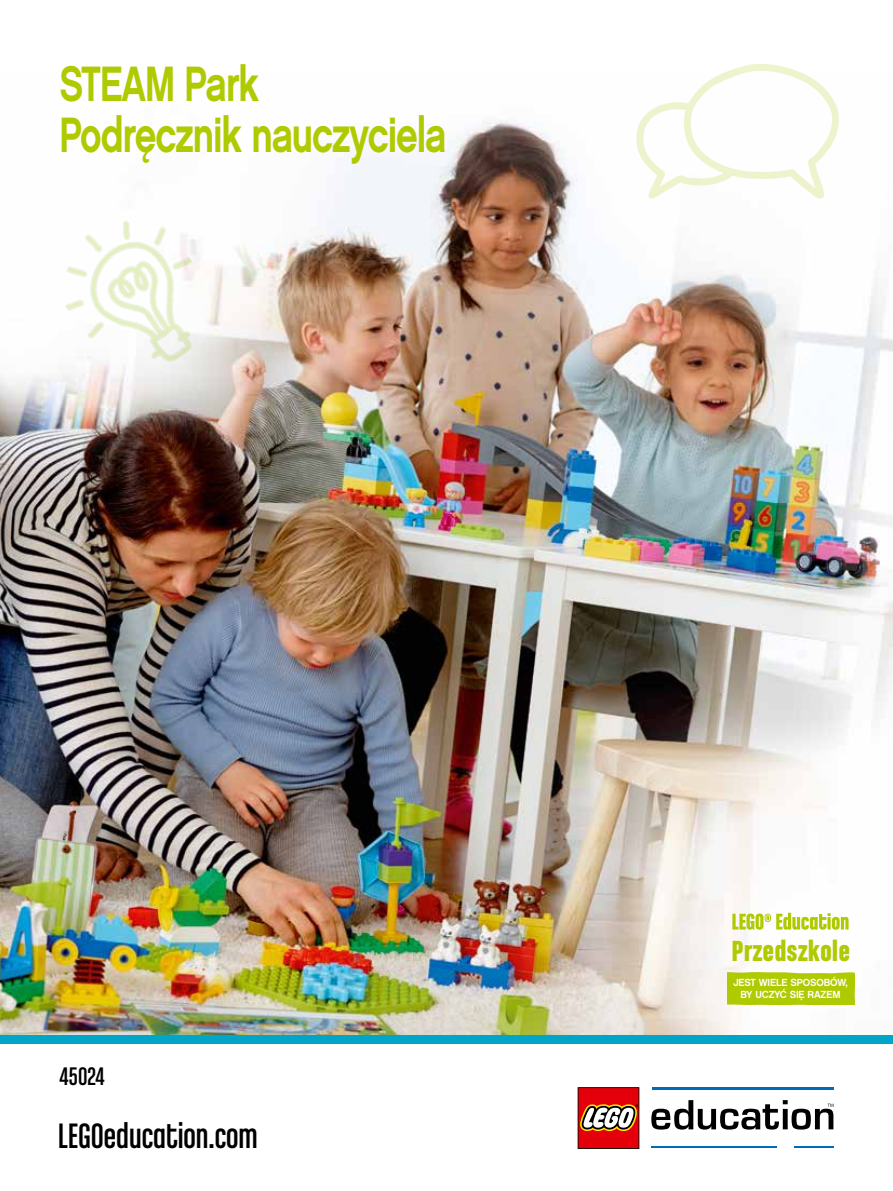
<style>
.page{position:relative;width:893px;height:1191px;background:#fff}
.page>*{position:absolute;margin:0;border:0;box-sizing:border-box;transform-origin:0 0}
.t1{font:700 49.5px/51px "LEGO Chalet 60";letter-spacing:-.03em;color:#afca00;scale:.75 1}
.t2{font:37.5px "LEGO Chalet Comprime 80";color:#000}
.t3{font:700 30.9px "LEGO Chalet Comprime 60";letter-spacing:.02em;color:#afca00}
.t4{font:27px "LEGO Chalet Comprime 80";color:#000}
.t5{font:700 10.35px/12.3px "LEGO Chalet 60";letter-spacing:-.01em;color:#fff;text-align:center}
</style>
<div class="page">
<img style="left:0;top:121px;width:893px;height:914px">
<img style="left:39px;top:195px;width:194px;height:199px">
<svg style="left:636px;top:64px;width:203px;height:135px"></svg>
<div style="left:0;top:1035px;width:893px;height:9px;background:#00a5c8"></div>
<hr style="left:652px;top:1087px;width:181px;height:2px;background:#006cb7">
<hr style="left:652px;top:1146px;width:125px;height:2px;background:#006cb7">
<hr style="left:794px;top:1146px;width:39px;height:2px;background:#006cb7">
<svg style="left:651px;top:1100px;width:182px;height:29px"></svg>
<svg style="left:578px;top:1087px;width:61px;height:61px;background:#c73b33"></svg>
<svg style="left:732px;top:912px;width:117px;height:17px"></svg>
<div style="left:727px;top:972px;width:127px;height:33px;background:#afca00"></div>
<h1 class="t1" style="left:60px;top:57px;width:518px">STEAM Park<br>Podręcznik nauczyciela</h1>
<h3 class="t4" style="left:60px;top:1061px;width:47px">45024</h3>
<h2 class="t2" style="left:58px;top:1115px;width:201px">LEGOeducation.com</h2>
<h3 class="t3" style="left:732px;top:932px;width:120px">Przedszkole</h3>
<p class="t5" style="left:733px;top:976px;width:116px">JEST WIELE SPOSOBÓW,<br>BY UCZYĆ SIĘ RAZEM</p>
</div>
